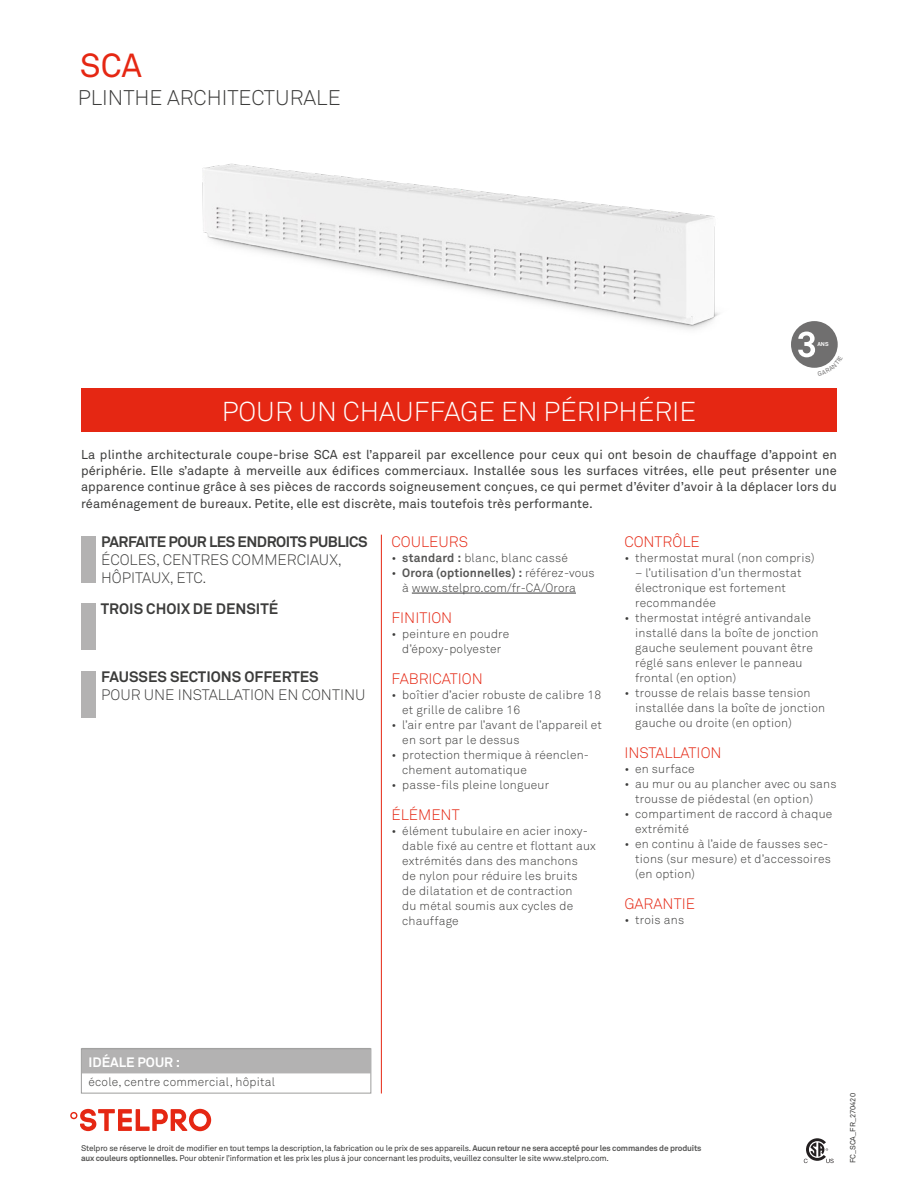
<style>
.page{position:relative;width:918px;height:1188px;background:#fff}
.page>*{position:absolute;margin:0;border:0;box-sizing:border-box;transform-origin:0 0}
.t1{font:33px "Akkurat";color:#e52713}
.t2{font:300 27px "Akkurat";color:#fff}
.t3{font:300 21px "Akkurat";color:#3c3c3b}
.t4{font:300 15px/18px "Akkurat";color:#3c3c3b}
.t5{font:300 15px "Akkurat";color:#e52713}
.t6{font:700 15px "Akkurat";letter-spacing:-.005em;color:#3c3c3b}
.t7{font:700 15px "Akkurat";letter-spacing:-.03em;color:#3c3c3b}
.t8{font:700 13.5px "Akkurat";color:#fff}
.t9{font:12.75px/16.5px "Akkurat";letter-spacing:.01em;color:#3c3c3b;text-align:justify}
.t10{font:300 12px/15px "Akkurat";letter-spacing:.02em;color:#3c3c3b}
.t11{font:8.25px/9.9px "Akkurat";letter-spacing:-.02em;color:#3c3c3b}
.t12{font:7.5px "Akkurat";color:#3c3c3b}
.t13{font:700 5.55px "Akkurat";color:#fff}
.s1{font-weight:700;color:#575756}
</style>
<div class="page">
<svg style="left:804px;top:1138px;width:30px;height:25px"></svg>
<img style="left:202px;top:163px;width:518px;height:166px">
<hr style="left:381px;top:535px;width:1px;height:559px;background:#e52713">
<div style="left:82px;top:1048px;width:288px;height:25px;background:#b3b2b2"></div>
<div style="left:81px;top:1048px;width:290px;height:46px;border:1px solid #9d9d9c"></div>
<div style="left:81px;top:536px;width:14px;height:47px;background:#b3b2b2"></div>
<div style="left:81px;top:604px;width:14px;height:46px;background:#b3b2b2"></div>
<div style="left:81px;top:671px;width:14px;height:47px;background:#b3b2b2"></div>
<hr style="left:412px;top:593px;width:164px;height:1px;background:#3c3c3b">
<div style="left:791px;top:321px;width:47px;height:47px;background:#706f6f;border-radius:50%"></div>
<div style="left:81px;top:389px;width:756px;height:43px;background:#e52713"></div>
<svg style="left:70px;top:1109px;width:141px;height:22px"></svg>
<svg style="left:798px;top:332px;width:40px;height:36px"></svg>
<h1 class="t1" style="left:80px;top:45px;width:63px">SCA</h1>
<h3 class="t3" style="left:78px;top:85px;width:264px">PLINTHE ARCHITECTURALE</h3>
<p class="t13" style="left:817px;top:341px;width:13px">ANS</p>
<h2 class="t2" style="left:222px;top:395px;width:476px">POUR UN CHAUFFAGE EN PÉRIPHÉRIE</h2>
<p class="t9" style="left:81px;top:446px;width:758px">La plinthe architecturale coupe-brise SCA est l’appareil par excellence pour ceux qui ont besoin de chauffage d’appoint en périphérie. Elle s’adapte à merveille aux édifices commerciaux. Installée sous les surfaces vitrées, elle peut présenter une apparence continue grâce à ses pièces de raccords soigneusement conçues, ce qui permet d’éviter d’avoir à la déplacer lors du réaménagement de bureaux. Petite, elle est discrète, mais toutefois très performante.</p>
<p class="t7" style="left:101px;top:532px;width:268px">PARFAITE POUR LES ENDROITS PUBLICS</p>
<p class="t4" style="left:101px;top:550px;width:242px">ÉCOLES, CENTRES COMMERCIAUX,<br>HÔPITAUX, ETC.</p>
<p class="t6" style="left:101px;top:600px;width:179px">TROIS CHOIX DE DENSITÉ</p>
<p class="t6" style="left:101px;top:667px;width:219px">FAUSSES SECTIONS OFFERTES</p>
<p class="t4" style="left:101px;top:685px;width:266px">POUR UNE INSTALLATION EN CONTINU</p>
<p class="t5" style="left:392px;top:532px;width:78px">COULEURS</p>
<p class="t10" style="left:392px;top:550px;width:178px">• <span class="s1">standard :</span> blanc, blanc cassé</p>
<p class="t10" style="left:402px;top:565px;width:194px;text-indent:-11px">• <span class="s1">Orora (optionnelles) :</span> référez-vous à www.stelpro.com/fr-CA/Orora</p>
<p class="t5" style="left:392px;top:608px;width:62px">FINITION</p>
<p class="t10" style="left:392px;top:626px;width:119px;text-align:center">• peinture en poudre d’époxy-polyester</p>
<p class="t5" style="left:392px;top:669px;width:93px">FABRICATION</p>
<p class="t10" style="left:402px;top:687px;width:200px;text-indent:-11px">• boîtier d’acier robuste de calibre 18 et grille de calibre 16</p>
<p class="t10" style="left:402px;top:717px;width:201px;text-indent:-11px">• l’air entre par l’avant de l’appareil et en sort par le dessus</p>
<p class="t10" style="left:402px;top:747px;width:188px;text-indent:-11px">• protection thermique à réenclen&shy;chement automatique</p>
<p class="t10" style="left:392px;top:777px;width:159px">• passe-fils pleine longueur</p>
<p class="t5" style="left:392px;top:806px;width:70px">ÉLÉMENT</p>
<p class="t10" style="left:402px;top:823px;width:195px;text-indent:-11px">• élément tubulaire en acier inoxy&shy;dable fixé au centre et flottant aux extrémités dans des manchons<br>de nylon pour réduire les bruits<br>de dilatation et de contraction<br>du métal soumis aux cycles de chauffage</p>
<p class="t5" style="left:624px;top:532px;width:77px">CONTRÔLE</p>
<p class="t10" style="left:624px;top:550px;width:192px">• thermostat mural (non compris)</p>
<p class="t10" style="left:635px;top:565px;width:168px">– l’utilisation d’un thermostat électronique est fortement recommandée</p>
<p class="t10" style="left:635px;top:610px;width:185px;text-indent:-11px">• thermostat intégré antivandale installé dans la boîte de jonction gauche seulement pouvant être réglé sans enlever le panneau frontal (en option)</p>
<p class="t10" style="left:635px;top:685px;width:192px;text-indent:-11px">• trousse de relais basse tension installée dans la boîte de jonction gauche ou droite (en option)</p>
<p class="t5" style="left:624px;top:743px;width:99px">INSTALLATION</p>
<p class="t10" style="left:624px;top:761px;width:72px">• en surface</p>
<p class="t10" style="left:635px;top:776px;width:203px;text-indent:-11px">• au mur ou au plancher avec ou sans trousse de piédestal (en option)</p>
<p class="t10" style="left:635px;top:806px;width:199px;text-indent:-11px">• compartiment de raccord à chaque extrémité</p>
<p class="t10" style="left:635px;top:836px;width:197px;text-indent:-11px">• en continu à l’aide de fausses sec&shy;tions (sur mesure) et d’accessoires (en option)</p>
<p class="t5" style="left:624px;top:894px;width:72px">GARANTIE</p>
<p class="t10" style="left:624px;top:912px;width:61px">• trois ans</p>
<p class="t8" style="left:88px;top:1053px;width:93px">IDÉALE POUR :</p>
<p class="t10" style="left:88px;top:1074px;width:188px">école, centre commercial, hôpital</p>
<p class="t11" style="left:81px;top:1143px;width:622px">Stelpro se réserve le droit de modifier en tout temps la description, la fabrication ou le prix de ses appareils. <span class="s1">Aucun retour ne sera accepté pour les commandes de produits aux couleurs optionnelles.</span> Pour obtenir l’information et les prix les plus à jour concernant les produits, veuillez consulter le site www.stelpro.com.</p>
<p class="t12" style="left:848px;top:1163px;width:71px;rotate:-90deg">FC_SCA_FR_270420</p>
</div>
